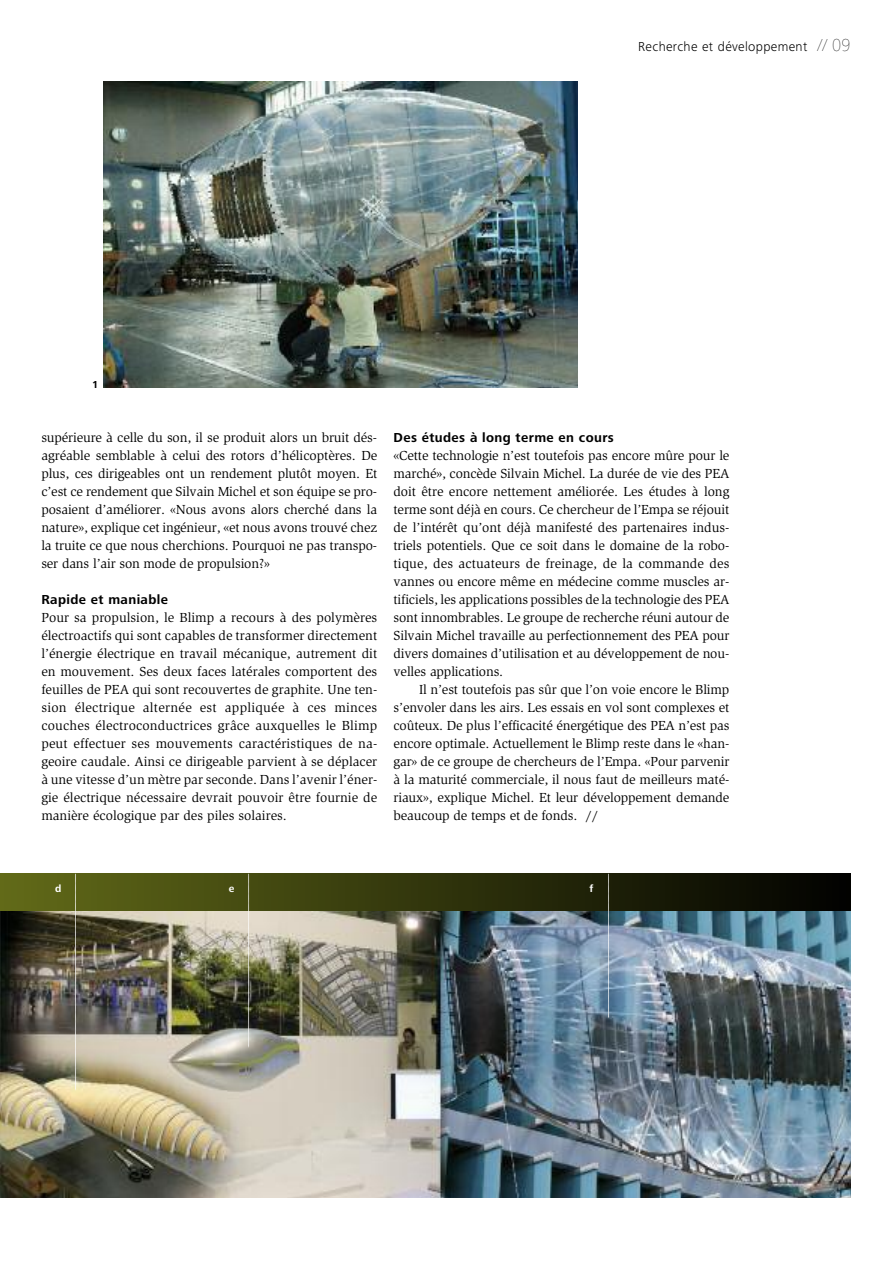
<style>
.page{position:relative;width:893px;height:1263px;background:#fff}
.page>*{position:absolute;margin:0;border:0;box-sizing:border-box;transform-origin:0 0}
.t1{font:13.5px/18px "Slimbach Std";letter-spacing:-.01em;color:#000;text-align:justify}
.t2{font:700 13.5px "Frutiger Next Pro";letter-spacing:.03em;color:#000}
.t3{font:300 13.5px "Frutiger Next Pro";letter-spacing:.025em;color:#000}
.t4{font:700 10.5px "Frutiger Next Pro";color:#fff}
.t5{font:700 10.5px "Frutiger Next Pro";color:#000}
.s1{font-weight:900;font-size:18px}
</style>
<div class="page">
<img style="left:103px;top:82px;width:475px;height:306px">
<img style="left:0;top:910px;width:850px;height:288px">
<div style="left:0;top:874px;width:850px;height:36px;background:linear-gradient(to right,#626a18,#020200)"></div>
<svg style="left:75px;top:874px;width:1px;height:217px"></svg>
<svg style="left:248px;top:874px;width:1px;height:174px"></svg>
<svg style="left:608px;top:874px;width:1px;height:145px"></svg>
<p class="t3" style="left:638px;top:42px;width:214px">Recherche et développement <span class="s1">// 09</span></p>
<p class="t5" style="left:92px;top:381px;width:8px">1</p>
<p class="t1" style="left:41px;top:429px;width:337px">supérieure à celle du son, il se produit alors un bruit dés&shy;agréable semblable à celui des rotors d’hélicoptères. De plus, ces dirigeables ont un rendement plutôt moyen. Et c’est ce rendement que Silvain Michel et son équipe se pro&shy;posaient d’améliorer. «Nous avons alors cherché dans la nature», explique cet ingénieur, «et nous avons trouvé chez la truite ce que nous cherchions. Pourquoi ne pas transpo&shy;ser dans l’air son mode de propulsion?»</p>
<p class="t2" style="left:41px;top:595px;width:128px">Rapide et maniable</p>
<p class="t1" style="left:41px;top:609px;width:337px">Pour sa propulsion, le Blimp a recours à des polymères électroactifs qui sont capables de transformer directement l’énergie électrique en travail mécanique, autrement dit en mouvement. Ses deux faces latérales comportent des feuilles de PEA qui sont recouvertes de graphite. Une ten&shy;sion électrique alternée est appliquée à ces minces couches électroconductrices grâce auxquelles le Blimp peut effectuer ses mouvements caractéristiques de na&shy;geoire caudale. Ainsi ce dirigeable parvient à se déplacer à une vitesse d’un mètre par seconde. Dans l’avenir l’éner&shy;gie électrique nécessaire devrait pouvoir être fournie de manière écologique par des piles solaires.</p>
<p class="t2" style="left:394px;top:433px;width:222px">Des études à long terme en cours</p>
<p class="t1" style="left:394px;top:447px;width:337px">«Cette technologie n’est toutefois pas encore mûre pour le marché», concède Silvain Michel. La durée de vie des PEA doit être encore nettement améliorée. Les études à long terme sont déjà en cours. Ce chercheur de l’Empa se réjouit de l’intérêt qu’ont déjà manifesté des partenaires indus&shy;triels potentiels. Que ce soit dans le domaine de la robo&shy;tique, des actuateurs de freinage, de la commande des vannes ou encore même en médecine comme muscles ar&shy;tificiels, les applications possibles de la technologie des PEA sont innombrables. Le groupe de recherche réuni autour de Silvain Michel travaille au perfectionnement des PEA pour divers domaines d’utilisation et au développement de nou&shy;velles applications.</p>
<p class="t1" style="left:394px;top:681px;width:337px;text-indent:26px">Il n’est toutefois pas sûr que l’on voie encore le Blimp s’envoler dans les airs. Les essais en vol sont complexes et coûteux. De plus l’efficacité énergétique des PEA n’est pas encore optimale. Actuellement le Blimp reste dans le «han&shy;gar» de ce groupe de chercheurs de l’Empa. «Pour parvenir à la maturité commerciale, il nous faut de meilleurs maté&shy;riaux», explique Michel. Et leur développement demande beaucoup de temps et de fonds. //</p>
<p class="t4" style="left:55px;top:885px;width:8px">d</p>
<p class="t4" style="left:229px;top:885px;width:7px">e</p>
<p class="t4" style="left:589px;top:885px;width:5px">f</p>
</div>
